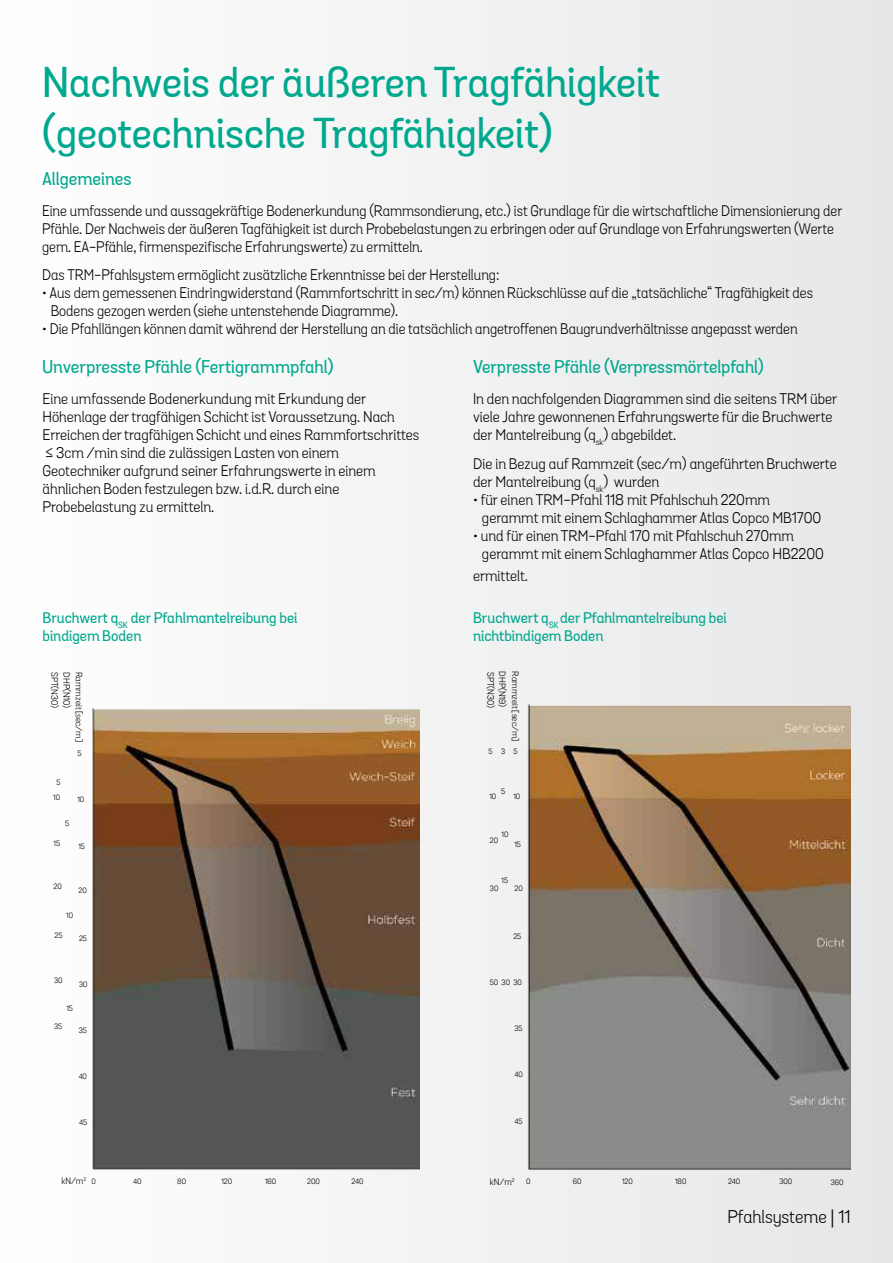
<style>
.page{position:relative;width:893px;height:1263px;background:#f2f3f3}
.page>*{position:absolute;margin:0;border:0;box-sizing:border-box;transform-origin:0 0}
.t1{font:42px/50.4px "Grota Sans Alt Medium 35418";color:#00a88e}
.t2{font:18px "Grota Sans Alt Medium 35418";color:#00a88e}
.t3{font:18px "Grota Sans Alt Book 67682";color:#000}
.t4{font:15px/18px "Grota Sans Alt Book 67682";color:#000}
.t5{font:15px/18px "Grota Sans Alt Medium 35418";color:#00a88e}
.t6{font:9px "Grota Sans Alt Book 67682";color:#000}
.t7{font:7.5px/14.9px "Grota Sans Alt Book 67682";color:#000;text-align:center}
.s1{font-size:7.5px}
.s2{font-family:"Minion Pro"}
</style>
<div class="page">
<img style="left:527px;top:654px;width:324px;height:516px">
<img style="left:92px;top:708px;width:328px;height:462px">
<h1 class="t1" style="left:42px;top:59px;width:619px">Nachweis der äußeren Tragfähigkeit (geotechnische Tragfähigkeit)</h1>
<p class="t2" style="left:42px;top:168px;width:91px">Allgemeines</p>
<p class="t4" style="left:42px;top:202px;width:802px">Eine umfassende und aussagekräftige Bodenerkundung (Rammsondierung, etc.) ist Grundlage für die wirtschaftliche Dimensionierung der<br>Pfähle. Der Nachweis der äußeren Tagfähigkeit ist durch Probebelastungen zu erbringen oder auf Grundlage von Erfahrungswerten (Werte gem. EA-Pfähle, firmenspezifische Erfahrungswerte) zu ermitteln.</p>
<p class="t4" style="left:42px;top:266px;width:459px">Das TRM-Pfahlsystem ermöglicht zusätzliche Erkenntnisse bei der Herstellung:</p>
<p class="t4" style="left:51px;top:284px;width:764px;text-indent:-9px">• Aus dem gemessenen Eindringwiderstand (Rammfortschritt in sec/m) können Rückschlüsse auf die „tatsächliche“ Tragfähigkeit des<br>Bodens gezogen werden (siehe untenstehende Diagramme).</p>
<p class="t4" style="left:42px;top:320px;width:757px">• Die Pfahllängen können damit während der Herstellung an die tatsächlich angetroffenen Baugrundverhältnisse angepasst werden</p>
<p class="t2" style="left:42px;top:356px;width:293px">Unverpresste Pfähle (Fertigrammpfahl)</p>
<p class="t4" style="left:43px;top:390px;width:378px">Eine umfassende Bodenerkundung mit Erkundung der Höhenlage der tragfähigen Schicht ist Voraussetzung. Nach Erreichen der tragfähigen Schicht und eines Rammfortschrittes ≤ 3cm /min sind die zulässigen Lasten von einem<br>Geotechniker aufgrund seiner Erfahrungswerte in einem ähnlichen Boden festzulegen bzw. i.d.R. durch eine Probebelastung zu ermitteln.</p>
<p class="t2" style="left:473px;top:356px;width:292px">Verpresste Pfähle (Verpressmörtelpfahl)</p>
<p class="t4" style="left:473px;top:390px;width:366px">In den nachfolgenden Diagrammen sind die seitens TRM über viele Jahre gewonnenen Erfahrungswerte für die Bruchwerte der Mantelreibung (q<sub>sk</sub>) abgebildet.</p>
<p class="t4" style="left:473px;top:455px;width:365px">Die in Bezug auf Rammzeit (sec/m) angeführten Bruchwerte der Mantelreibung (q<sub>sk</sub>) wurden</p>
<p class="t4" style="left:482px;top:491px;width:341px;text-indent:-9px">• für einen TRM-Pfahl 118 mit Pfahlschuh 220mm gerammt mit einem Schlaghammer Atlas Copco MB1700</p>
<p class="t4" style="left:482px;top:527px;width:343px;text-indent:-9px">• und für einen TRM-Pfahl 170 mit Pfahlschuh 270mm gerammt mit einem Schlaghammer Atlas Copco HB2200</p>
<p class="t4" style="left:473px;top:567px;width:56px">ermittelt.</p>
<p class="t5" style="left:43px;top:609px;width:256px">Bruchwert q<sub>SK</sub> der Pfahlmantelreibung bei bindigem Boden</p>
<p class="t5" style="left:473px;top:609px;width:255px">Bruchwert q<sub>SK</sub> der Pfahlmantelreibung bei nichtbindigem Boden</p>
<p class="t6" style="left:60px;top:672px;width:37px;rotate:90deg">SPT(N30)</p>
<p class="t6" style="left:72px;top:672px;width:37px;rotate:90deg">DHP(N10)</p>
<p class="t6" style="left:84px;top:672px;width:71px;rotate:90deg">Rammzeit [sec/m]</p>
<p class="t6" style="left:496px;top:672px;width:37px;rotate:90deg">SPT(N30)</p>
<p class="t6" style="left:508px;top:671px;width:37px;rotate:90deg">DHP(N19)</p>
<p class="t6" style="left:521px;top:671px;width:71px;rotate:90deg">Rammzeit [sec/m]</p>
<p class="t7" style="left:77px;top:746px;width:6px">5</p>
<p class="t7" style="left:53px;top:775px;width:9px">5<br>10</p>
<p class="t7" style="left:77px;top:792px;width:8px">10</p>
<p class="t7" style="left:65px;top:816px;width:6px">5</p>
<p class="t7" style="left:54px;top:836px;width:8px">15</p>
<p class="t7" style="left:78px;top:839px;width:8px">15</p>
<p class="t7" style="left:54px;top:879px;width:10px">20</p>
<p class="t7" style="left:78px;top:883px;width:10px">20</p>
<p class="t7" style="left:66px;top:908px;width:8px">10</p>
<p class="t7" style="left:55px;top:928px;width:9px">25</p>
<p class="t7" style="left:79px;top:931px;width:9px">25</p>
<p class="t7" style="left:54px;top:973px;width:10px">30</p>
<p class="t7" style="left:79px;top:977px;width:10px">30</p>
<p class="t7" style="left:66px;top:1001px;width:8px">15</p>
<p class="t7" style="left:54px;top:1019px;width:10px">35</p>
<p class="t7" style="left:79px;top:1023px;width:10px">35</p>
<p class="t7" style="left:488px;top:744px;width:31px">535</p>
<p class="t7" style="left:501px;top:784px;width:6px">5</p>
<p class="t7" style="left:489px;top:789px;width:8px">10</p>
<p class="t7" style="left:513px;top:789px;width:8px">10</p>
<p class="t7" style="left:502px;top:827px;width:8px">10</p>
<p class="t7" style="left:490px;top:833px;width:10px">20</p>
<p class="t7" style="left:514px;top:837px;width:8px">15</p>
<p class="t7" style="left:502px;top:873px;width:8px">15</p>
<p class="t7" style="left:490px;top:881px;width:10px">30</p>
<p class="t7" style="left:514px;top:881px;width:10px">20</p>
<p class="t7" style="left:513px;top:929px;width:9px">25</p>
<p class="t7" style="left:490px;top:975px;width:34px">50 30 30</p>
<p class="t7" style="left:514px;top:1021px;width:10px">35</p>
<p class="t7" style="left:79px;top:1069px;width:10px">40</p>
<p class="t7" style="left:79px;top:1115px;width:10px">45</p>
<p class="t7" style="left:514px;top:1067px;width:10px">40</p>
<p class="t7" style="left:514px;top:1114px;width:10px">45</p>
<p class="t6" style="left:61px;top:1175px;width:36px">kN/m<sup>2</sup> <span class="s1">0</span></p>
<p class="t7" style="left:133px;top:1174px;width:10px">40</p>
<p class="t7" style="left:177px;top:1174px;width:10px">80</p>
<p class="t7" style="left:221px;top:1174px;width:12px">120</p>
<p class="t7" style="left:265px;top:1174px;width:13px">160</p>
<p class="t7" style="left:307px;top:1174px;width:14px">200</p>
<p class="t7" style="left:351px;top:1174px;width:14px">240</p>
<p class="t6" style="left:490px;top:1176px;width:26px">kN/m<sup>2</sup></p>
<p class="t7" style="left:526px;top:1174px;width:6px">0</p>
<p class="t7" style="left:573px;top:1174px;width:10px">60</p>
<p class="t7" style="left:622px;top:1174px;width:12px">120</p>
<p class="t7" style="left:675px;top:1174px;width:13px">180</p>
<p class="t7" style="left:728px;top:1174px;width:14px">240</p>
<p class="t7" style="left:779px;top:1174px;width:14px">300</p>
<p class="t7" style="left:831px;top:1175px;width:14px">360</p>
<p class="t3" style="left:727px;top:1206px;width:124px">Pfahlsysteme <span class="s2">|</span> 11</p>
</div>
